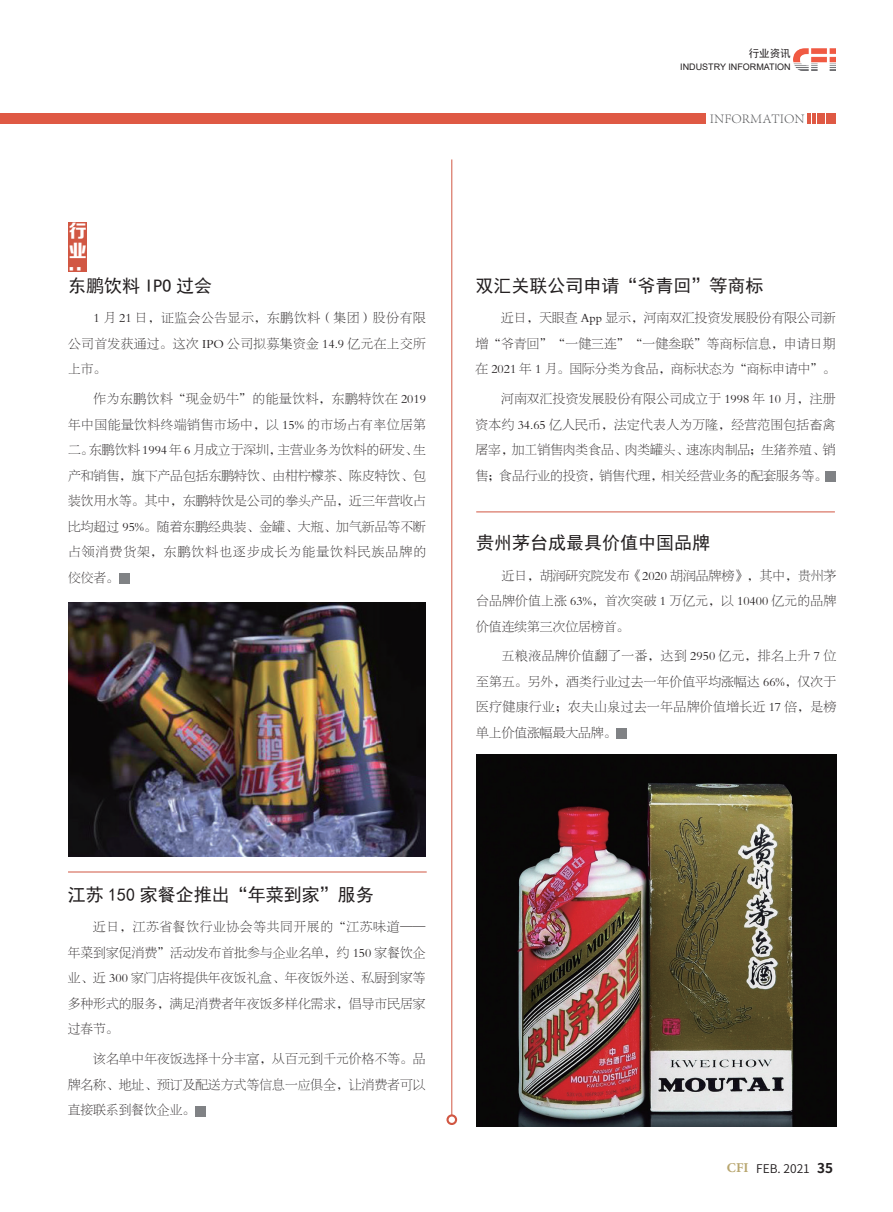
<style>
.page{position:relative;width:893px;height:1212px;background:#fff}
.page>*{position:absolute;margin:0;border:0;box-sizing:border-box;transform-origin:0 0}
.t1{font:18px "Sim Hei";color:#231f20}
.t2{font:18px/19.8px "FZZDHJW GB1 0";color:#fff}
.t3{font:300 13.5px "Adobe Song Std";color:#57585a}
.t4{font:12.75px/25.5px "FZBSK GBK1 0";letter-spacing:.005em;color:#231f20;text-align:justify}
.t5{font:12px "Source Han Sans CN";color:#231f20}
.t6{font:10.5px "Sim Hei";color:#231f20}
.t7{font:9px "Arial";color:#231f20}
.s1{font-family:"Minion Pro";font-weight:700;font-size:13.5px;color:#b8a66f}
.s2{font-weight:700;font-size:13.5px}
</style>
<div class="page">
<img style="left:794px;top:49px;width:42px;height:21px">
<div style="left:0;top:114px;width:706px;height:10px;background:#df5944"></div>
<div style="left:826px;top:114px;width:10px;height:10px;background:#df5944"></div>
<svg style="left:817px;top:114px;width:8px;height:10px"></svg>
<hr style="left:812px;top:114px;width:4px;height:10px;background:#df5944">
<svg style="left:808px;top:114px;width:3px;height:10px"></svg>
<hr style="left:452px;top:159px;width:1px;height:956px;background:#d15743">
<div style="left:446px;top:1114px;width:11px;height:11px;border:2px solid #d15743;border-radius:50%"></div>
<hr style="left:68px;top:872px;width:359px;height:1px;background:#d15743">
<hr style="left:476px;top:512px;width:359px;height:1px;background:#d15743">
<div style="left:69px;top:222px;width:18px;height:50px;background:#d15743"></div>
<div style="left:119px;top:573px;width:10px;height:10px;background:#808285"></div>
<div style="left:195px;top:1106px;width:10px;height:10px;background:#808285"></div>
<img style="left:68px;top:603px;width:357px;height:254px">
<div style="left:825px;top:471px;width:11px;height:10px;background:#808285"></div>
<div style="left:616px;top:728px;width:11px;height:11px;background:#808285"></div>
<img style="left:476px;top:754px;width:361px;height:373px">
<h1 class="t2" style="left:69px;top:222px;width:19px">行业</h1>
<h1 class="t2" style="left:86px;top:266px;width:7px;rotate:90deg">:</h1>
<h1 class="t1" style="left:68px;top:276px;width:146px">东鹏饮料 IPO 过会</h1>
<p class="t4" style="left:68px;top:305px;width:359px;text-indent:26px">1 月 21 日，证监会公告显示，东鹏饮料（集团）股份有限公司首发获通过。这次 IPO 公司拟募集资金 14.9 亿元在上交所上市。</p>
<p class="t4" style="left:68px;top:386px;width:360px;text-indent:26px">作为东鹏饮料“现金奶牛”的能量饮料，东鹏特饮在 2019年中国能量饮料终端销售市场中，以 15% 的市场占有率位居第二。东鹏饮料 1994 年 6 月成立于深圳，主营业务为饮料的研发、生产和销售，旗下产品包括东鹏特饮、由柑柠檬茶、陈皮特饮、包装饮用水等。其中，东鹏特饮是公司的拳头产品，近三年营收占比均超过 95%。随着东鹏经典装、金罐、大瓶、加气新品等不断占领消费货架，东鹏饮料也逐步成长为能量饮料民族品牌的佼佼者。</p>
<p class="t6" style="left:749px;top:48px;width:43px">行业资讯</p>
<p class="t7" style="left:680px;top:60px;width:112px">INDUSTRY INFORMATION</p>
<p class="t3" style="left:710px;top:111px;width:96px">INFORMATION</p>
<h1 class="t1" style="left:476px;top:276px;width:289px">双汇关联公司申请“爷青回”等商标</h1>
<p class="t4" style="left:476px;top:305px;width:362px;text-indent:26px">近日，天眼查 App 显示，河南双汇投资发展股份有限公司新增“爷青回”“一健三连”“一健叁联”等商标信息，申请日期在 2021 年 1 月。国际分类为食品，商标状态为“商标申请中”。</p>
<p class="t4" style="left:476px;top:386px;width:361px;text-indent:26px">河南双汇投资发展股份有限公司成立于 1998 年 10 月，注册资本约 34.65 亿人民币，法定代表人为万隆，经营范围包括畜禽屠宰，加工销售肉类食品、肉类罐头、速冻肉制品；生猪养殖、销售；食品行业的投资，销售代理，相关经营业务的配套服务等。</p>
<h1 class="t1" style="left:476px;top:534px;width:235px">贵州茅台成最具价值中国品牌</h1>
<p class="t4" style="left:476px;top:563px;width:362px;text-indent:26px">近日，胡润研究院发布《2020 胡润品牌榜》，其中，贵州茅台品牌价值上涨 63%，首次突破 1 万亿元，以 10400 亿元的品牌价值连续第三次位居榜首。</p>
<p class="t4" style="left:476px;top:643px;width:362px;text-indent:26px">五粮液品牌价值翻了一番，达到 2950 亿元，排名上升 7 位至第五。另外，酒类行业过去一年价值平均涨幅达 66%，仅次于医疗健康行业；农夫山泉过去一年品牌价值增长近 17 倍，是榜单上价值涨幅最大品牌。</p>
<h1 class="t1" style="left:68px;top:885px;width:307px">江苏 150 家餐企推出“年菜到家”服务</h1>
<p class="t4" style="left:68px;top:915px;width:360px;text-indent:26px">近日，江苏省餐饮行业协会等共同开展的“江苏味道——年菜到家促消费”活动发布首批参与企业名单，约 150 家餐饮企业、近 300 家门店将提供年夜饭礼盒、年夜饭外送、私厨到家等多种形式的服务，满足消费者年夜饭多样化需求，倡导市民居家过春节。</p>
<p class="t4" style="left:68px;top:1046px;width:359px;text-indent:26px">该名单中年夜饭选择十分丰富，从百元到千元价格不等。品牌名称、地址、预订及配送方式等信息一应俱全，让消费者可以直接联系到餐饮企业。</p>
<p class="t5" style="left:727px;top:1161px;width:108px"><span class="s1">CFI</span> FEB. 2021 <span class="s2">35</span></p>
</div>
